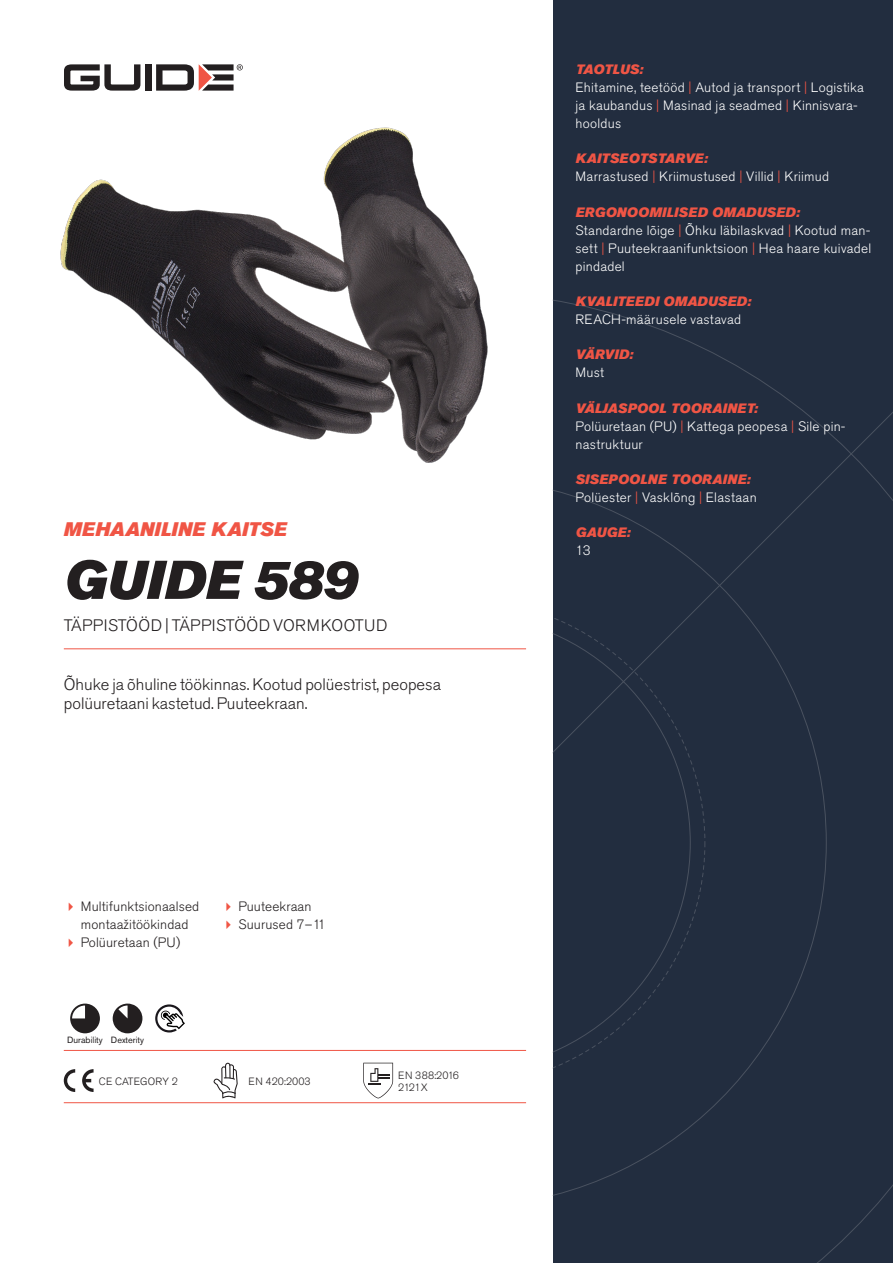
<style>
.page{position:relative;width:893px;height:1263px;background:#fff}
.page>*{position:absolute;margin:0;border:0;box-sizing:border-box;transform-origin:0 0}
.Rubrik{font:italic 54px "Akzidenz Grotesk Pro Super";color:#231f20}
.Överrubrik{font:italic 19.5px "Akzidenz Grotesk Pro Super";letter-spacing:.01em;color:#f05545}
.Ingress{font:300 16.5px/19.8px "Akzidenz Grotesk Pro";color:#231f20}
.Product_-_AltSegment{font:300 16.5px "Akzidenz Grotesk Pro";letter-spacing:.03em;color:#231f20}
.Produkt_-_Brödtext{font:300 13.5px/18px "Akzidenz Grotesk Pro";letter-spacing:.02em;color:#fff}
.Produkt_-_Namn{font:italic 13.5px "Akzidenz Grotesk Pro Super";letter-spacing:.015em;color:#f05545}
.t1{font:300 13.5px/18px "Akzidenz Grotesk Pro";letter-spacing:.01em;color:#231f20}
.Produkt_-_Namn-2{font:italic 13.5px "Akzidenz Grotesk Pro Super";letter-spacing:-.015em;color:#f05545}
.t2{font:300 10.5px "Akzidenz Grotesk Pro";color:#231f20}
.Produkt_-_Egenskaper{font:9px "Akzidenz Grotesk Pro";color:#231f20}
.s1{color:#f05545}
</style>
<div class="page">
<div style="left:145px;top:64px;width:7px;height:27px;background:#231f20"></div>
<svg style="left:156px;top:64px;width:87px;height:27px"></svg>
<svg style="left:64px;top:64px;width:76px;height:27px"></svg>
<div style="left:553px;top:0;width:340px;height:1263px;background:#222d3f"></div>
<svg style="left:553px;top:300px;width:340px;height:963px"></svg>
<hr style="left:64px;top:1050px;width:462px;height:1px;background:#f05545">
<hr style="left:64px;top:1102px;width:462px;height:1px;background:#f05545">
<svg style="left:70px;top:1003px;width:30px;height:30px"></svg>
<svg style="left:113px;top:1003px;width:29px;height:30px"></svg>
<svg style="left:155px;top:1004px;width:30px;height:28px"></svg>
<svg style="left:64px;top:1069px;width:11px;height:23px"></svg>
<svg style="left:82px;top:1069px;width:12px;height:23px"></svg>
<svg style="left:214px;top:1063px;width:24px;height:35px"></svg>
<svg style="left:363px;top:1063px;width:30px;height:35px"></svg>
<img style="left:60px;top:127px;width:428px;height:336px">
<hr style="left:64px;top:648px;width:462px;height:1px;background:#f05545">
<p class="Överrubrik" style="left:64px;top:517px;width:225px">MEHAANILINE KAITSE</p>
<p class="Rubrik" style="left:64px;top:545px;width:295px">GUIDE 589</p>
<p class="Product_-_AltSegment" style="left:64px;top:615px;width:325px">TÄPPISTÖÖD | TÄPPISTÖÖD VORMKOOTUD</p>
<p class="Ingress" style="left:64px;top:674px;width:379px">Õhuke ja õhuline töökinnas. Kootud polüestrist, peopesa polüuretaani kastetud. Puuteekraan.</p>
<p class="t1" style="left:81px;top:897px;width:120px">Multifunktsionaalsed montaažitöökindad</p>
<p class="t1" style="left:81px;top:933px;width:101px">Polüuretaan (PU)</p>
<p class="t1" style="left:238px;top:897px;width:75px">Puuteekraan</p>
<p class="t1" style="left:238px;top:915px;width:89px">Suurused 7–11</p>
<p class="Produkt_-_Egenskaper" style="left:67px;top:1034px;width:37px">Durability</p>
<p class="Produkt_-_Egenskaper" style="left:111px;top:1034px;width:35px">Dexterity</p>
<p class="t2" style="left:99px;top:1074px;width:81px">CE CATEGORY 2</p>
<p class="t2" style="left:248px;top:1074px;width:64px">EN 420:2003</p>
<p class="t2" style="left:398px;top:1068px;width:62px">EN 388:2016</p>
<p class="t2" style="left:398px;top:1080px;width:31px">2121X</p>
<p class="Produkt_-_Namn-2" style="left:576px;top:60px;width:69px">TAOTLUS:</p>
<p class="Produkt_-_Brödtext" style="left:576px;top:78px;width:290px">Ehitamine, teetööd <span class="s1">|</span> Autod ja transport <span class="s1">|</span> Logistika ja kaubandus <span class="s1">|</span> Masinad ja seadmed <span class="s1">|</span> Kinnisvara&shy;hooldus</p>
<p class="Produkt_-_Namn" style="left:576px;top:150px;width:134px">KAITSEOTSTARVE:</p>
<p class="Produkt_-_Brödtext" style="left:576px;top:168px;width:255px">Marrastused <span class="s1">|</span> Kriimustused <span class="s1">|</span> Villid <span class="s1">|</span> Kriimud</p>
<p class="Produkt_-_Namn" style="left:576px;top:203px;width:226px">ERGONOOMILISED OMADUSED:</p>
<p class="Produkt_-_Brödtext" style="left:576px;top:221px;width:297px;text-align:justify">Standardne lõige <span class="s1">|</span> Õhku läbilaskvad <span class="s1">|</span> Kootud man&shy;sett <span class="s1">|</span> Puuteekraanifunktsioon <span class="s1">|</span> Hea haare kuivadel pindadel</p>
<p class="Produkt_-_Namn" style="left:576px;top:292px;width:177px">KVALITEEDI OMADUSED:</p>
<p class="Produkt_-_Brödtext" style="left:576px;top:310px;width:167px">REACH-määrusele vastavad</p>
<p class="Produkt_-_Namn" style="left:576px;top:346px;width:59px">VÄRVID:</p>
<p class="Produkt_-_Brödtext" style="left:576px;top:364px;width:30px">Must</p>
<p class="Produkt_-_Namn" style="left:576px;top:399px;width:184px">VÄLJASPOOL TOORAINET:</p>
<p class="Produkt_-_Brödtext" style="left:576px;top:417px;width:271px">Polüuretaan (PU) <span class="s1">|</span> Kattega peopesa <span class="s1">|</span> Sile pin&shy;nastruktuur</p>
<p class="Produkt_-_Namn" style="left:576px;top:470px;width:176px">SISEPOOLNE TOORAINE:</p>
<p class="Produkt_-_Brödtext" style="left:576px;top:488px;width:183px">Polüester <span class="s1">|</span> Vasklõng <span class="s1">|</span> Elastaan</p>
<p class="Produkt_-_Namn" style="left:576px;top:524px;width:56px">GAUGE:</p>
<p class="Produkt_-_Brödtext" style="left:576px;top:542px;width:17px">13</p>
</div>
